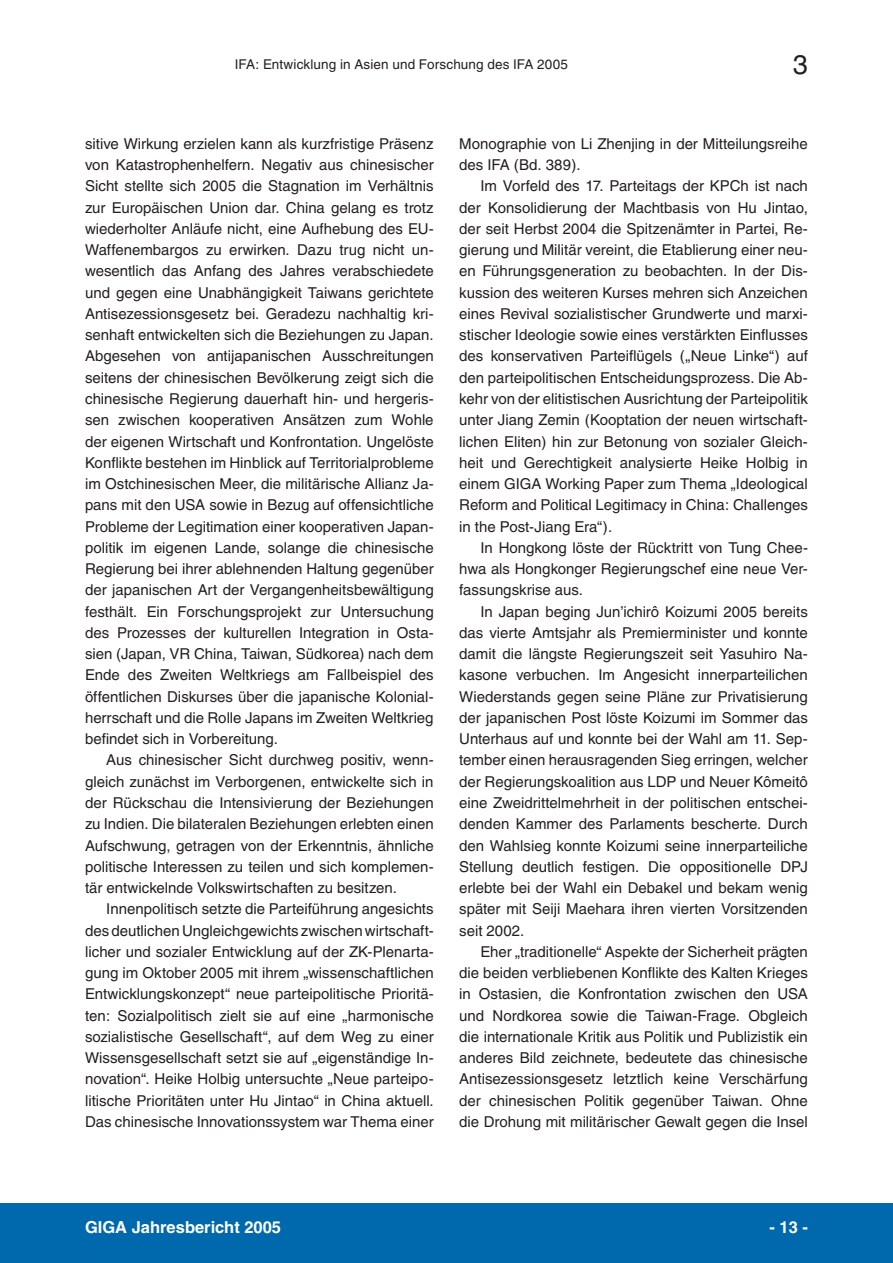
<style>
.page{position:relative;width:893px;height:1263px;background:#fff}
.page>*{position:absolute;margin:0;border:0;box-sizing:border-box;transform-origin:0 0}
.t1{font:27px "Helvetica";color:#231f20}
.t2{font:700 16.5px "Helvetica";color:#fff}
.t3{font:15px/21.3px "Helvetica";color:#231f20;text-align:justify}
.t4{font:13.5px "Helvetica";letter-spacing:.01em;color:#231f20}
</style>
<div class="page">
<div style="left:0;top:1203px;width:893px;height:60px;background:#0068ac"></div>
<p class="t4" style="left:235px;top:56px;width:335px">IFA: Entwicklung in Asien und Forschung des IFA 2005</p>
<h1 class="t1" style="left:793px;top:49px;width:17px">3</h1>
<p class="t3" style="left:85px;top:133px;width:350px">sitive Wirkung erzielen kann als kurzfristige Präsenz von Katastrophenhelfern. Negativ aus chinesischer Sicht stellte sich 2005 die Stagnation im Verhältnis zur Europäischen Union dar. China gelang es trotz wiederholter Anläufe nicht, eine Aufhebung des EU-Waffenembargos zu erwirken. Dazu trug nicht un&shy;wesentlich das Anfang des Jahres verabschiedete und gegen eine Unabhängigkeit Taiwans gerichtete Antisezessionsgesetz bei. Geradezu nachhaltig kri&shy;senhaft entwickelten sich die Beziehungen zu Japan.<br>Abgesehen von antijapanischen Ausschreitungen seitens der chinesischen Bevölkerung zeigt sich die chinesische Regierung dauerhaft hin- und hergeris&shy;sen zwischen kooperativen Ansätzen zum Wohle der eigenen Wirtschaft und Konfrontation. Ungelöste Konflikte bestehen im Hinblick auf Territorialprobleme im Ostchinesischen Meer, die militärische Allianz Ja&shy;pans mit den USA sowie in Bezug auf offensichtliche Probleme der Legitimation einer kooperativen Japan&shy;politik im eigenen Lande, solange die chinesische Regierung bei ihrer ablehnenden Haltung gegenüber der japanischen Art der Vergangenheitsbewältigung festhält. Ein Forschungsprojekt zur Untersuchung des Prozesses der kulturellen Integration in Osta&shy;sien (Japan, VR China, Taiwan, Südkorea) nach dem Ende des Zweiten Weltkriegs am Fallbeispiel des öffentlichen Diskurses über die japanische Kolonial&shy;herrschaft und die Rolle Japans im Zweiten Weltkrieg befindet sich in Vorbereitung.</p>
<p class="t3" style="left:85px;top:749px;width:350px;text-indent:21px">Aus chinesischer Sicht durchweg positiv, wenn&shy;gleich zunächst im Verborgenen, entwickelte sich in der Rückschau die Intensivierung der Beziehungen zu Indien. Die bilateralen Beziehungen erlebten einen Aufschwung, getragen von der Erkenntnis, ähnliche politische Interessen zu teilen und sich komplemen&shy;tär entwickelnde Volkswirtschaften zu besitzen.</p>
<p class="t3" style="left:85px;top:898px;width:350px;text-indent:21px">Innenpolitisch setzte die Parteiführung angesichts des deutlichen Ungleichgewichts zwischen wirtschaft&shy;licher und sozialer Entwicklung auf der ZK-Plenarta&shy;gung im Oktober 2005 mit ihrem „wissenschaftlichen Entwicklungskonzept“ neue parteipolitische Prioritä&shy;ten: Sozialpolitisch zielt sie auf eine „harmonische sozialistische Gesellschaft“, auf dem Weg zu einer Wissensgesellschaft setzt sie auf „eigenständige In&shy;novation“. Heike Holbig untersuchte „Neue parteipo&shy;litische Prioritäten unter Hu Jintao“ in China aktuell.<br>Das chinesische Innovationssystem war Thema einer</p>
<p class="t3" style="left:459px;top:133px;width:350px">Monographie von Li Zhenjing in der Mitteilungsreihe des IFA (Bd. 389).</p>
<p class="t3" style="left:459px;top:175px;width:350px;text-indent:21px">Im Vorfeld des 17. Parteitags der KPCh ist nach der Konsolidierung der Machtbasis von Hu Jintao, der seit Herbst 2004 die Spitzenämter in Partei, Re&shy;gierung und Militär vereint, die Etablierung einer neu&shy;en Führungsgeneration zu beobachten. In der Dis&shy;kussion des weiteren Kurses mehren sich Anzeichen eines Revival sozialistischer Grundwerte und marxi&shy;stischer Ideologie sowie eines verstärkten Einflusses des konservativen Parteiflügels („Neue Linke“) auf den parteipolitischen Entscheidungsprozess. Die Ab&shy;kehr von der elitistischen Ausrichtung der Parteipolitik unter Jiang Zemin (Kooptation der neuen wirtschaft&shy;lichen Eliten) hin zur Betonung von sozialer Gleich&shy;heit und Gerechtigkeit analysierte Heike Holbig in einem GIGA Working Paper zum Thema „Ideological Reform and Political Legitimacy in China: Challenges in the Post-Jiang Era“).</p>
<p class="t3" style="left:459px;top:537px;width:350px;text-indent:21px">In Hongkong löste der Rücktritt von Tung Chee&shy;hwa als Hongkonger Regierungschef eine neue Ver&shy;fassungskrise aus.</p>
<p class="t3" style="left:459px;top:601px;width:350px;text-indent:21px">In Japan beging Jun’ichirô Koizumi 2005 bereits das vierte Amtsjahr als Premierminister und konnte damit die längste Regierungszeit seit Yasuhiro Na&shy;kasone verbuchen. Im Angesicht innerparteilichen Wiederstands gegen seine Pläne zur Privatisierung der japanischen Post löste Koizumi im Sommer das Unterhaus auf und konnte bei der Wahl am 11. Sep&shy;tember einen herausragenden Sieg erringen, welcher der Regierungskoalition aus LDP und Neuer Kômeitô eine Zweidrittelmehrheit in der politischen entschei&shy;denden Kammer des Parlaments bescherte. Durch den Wahlsieg konnte Koizumi seine innerparteiliche Stellung deutlich festigen. Die oppositionelle DPJ erlebte bei der Wahl ein Debakel und bekam wenig später mit Seiji Maehara ihren vierten Vorsitzenden seit 2002.</p>
<p class="t3" style="left:459px;top:941px;width:350px;text-indent:21px">Eher „traditionelle“ Aspekte der Sicherheit prägten die beiden verbliebenen Konflikte des Kalten Krieges in Ostasien, die Konfrontation zwischen den USA und Nordkorea sowie die Taiwan-Frage. Obgleich die internationale Kritik aus Politik und Publizistik ein anderes Bild zeichnete, bedeutete das chinesische Antisezessionsgesetz letztlich keine Verschärfung der chinesischen Politik gegenüber Taiwan. Ohne die Drohung mit militärischer Gewalt gegen die Insel</p>
<p class="t2" style="left:85px;top:1217px;width:198px">GIGA Jahresbericht 2005</p>
<p class="t2" style="left:769px;top:1217px;width:40px">- 13 -</p>
</div>
